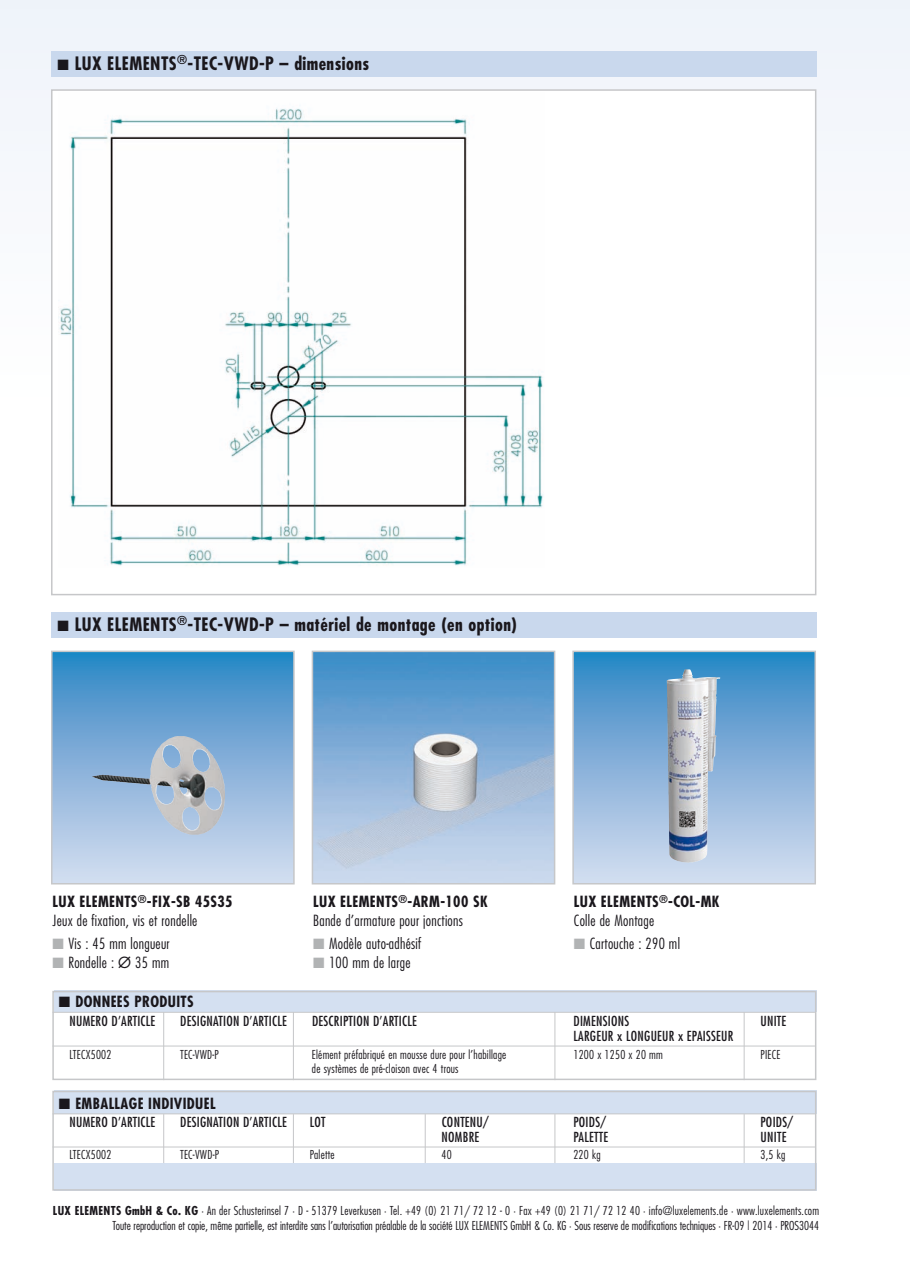
<style>
.page{position:relative;width:910px;height:1280px;background:#fff}
.page>*{position:absolute;margin:0;border:0;box-sizing:border-box;transform-origin:0 0}
.t1{font:700 condensed 18px "Futura";letter-spacing:.025em;color:#1a171c}
.t2{font:300 condensed 15px/19.5px "Futura";letter-spacing:.02em;color:#1a171c}
.t3{font:700 condensed 15px/19.5px "Futura";letter-spacing:.025em;color:#1a171c}
.t4{font:condensed 13.5px "Futura";letter-spacing:.02em;color:#1a171c}
.t5{font:300 condensed 12px/15.1px "Futura";color:#1a171c;text-align:right}
.t6{font:300 condensed 12px "Futura";letter-spacing:.02em;color:#1a171c}
.s1{font-weight:700}
.s2{color:#b1b3b4}
.s3{font-weight:400;font-stretch:normal}
.s4{font-weight:300}
</style>
<div class="page">
<div style="left:54px;top:991px;width:762px;height:21px;background:#d4e0f1"></div>
<div style="left:52px;top:991px;width:764px;height:89px;border:2px solid #c6c7c9"></div>
<hr style="left:53px;top:1012px;width:762px;height:1px;background:#c6c7c9">
<hr style="left:53px;top:1046px;width:762px;height:1px;background:#c6c7c9">
<hr style="left:293px;top:1012px;width:1px;height:68px;background:#c6c7c9">
<hr style="left:163px;top:1012px;width:1px;height:68px;background:#c6c7c9">
<hr style="left:555px;top:1012px;width:1px;height:68px;background:#c6c7c9">
<hr style="left:744px;top:1012px;width:1px;height:68px;background:#c6c7c9">
<div style="left:54px;top:1091px;width:762px;height:23px;background:#d4e0f1"></div>
<div style="left:54px;top:1163px;width:762px;height:28px;background:#d4e0f1"></div>
<div style="left:52px;top:1091px;width:764px;height:100px;border:2px solid #c6c7c9"></div>
<hr style="left:53px;top:1113px;width:762px;height:1px;background:#c6c7c9">
<hr style="left:53px;top:1146px;width:762px;height:1px;background:#c6c7c9">
<div style="left:0;top:0;width:910px;height:412px;background:#f2f5fb"></div>
<div style="left:53px;top:91px;width:762px;height:503px;background:#fff"></div>
<img style="left:59px;top:108px;width:484px;height:458px">
<hr style="left:293px;top:1114px;width:1px;height:49px;background:#c6c7c9">
<hr style="left:425px;top:1114px;width:1px;height:49px;background:#c6c7c9">
<hr style="left:555px;top:1114px;width:1px;height:49px;background:#c6c7c9">
<hr style="left:744px;top:1114px;width:1px;height:49px;background:#c6c7c9">
<hr style="left:163px;top:1114px;width:1px;height:49px;background:#c6c7c9">
<div style="left:51px;top:51px;width:765px;height:26px;background:#c9d8ed"></div>
<img style="left:315px;top:654px;width:237px;height:227px">
<div style="left:312px;top:651px;width:243px;height:233px;border:2px solid #c6c7c9"></div>
<svg style="left:575px;top:654px;width:238px;height:227px;background:#84b2da"></svg>
<img style="left:667px;top:669px;width:53px;height:194px">
<div style="left:572px;top:651px;width:244px;height:233px;border:2px solid #c6c7c9"></div>
<div style="left:51px;top:612px;width:765px;height:26px;background:#c9d8ed"></div>
<svg style="left:54px;top:654px;width:238px;height:227px;background:#7fafd9"></svg>
<img style="left:92px;top:736px;width:133px;height:99px">
<div style="left:51px;top:651px;width:244px;height:233px;border:2px solid #c6c7c9"></div>
<h1 class="t1" style="left:57px;top:55px;width:313px">■ LUX ELEMENTS<sup>®</sup>-TEC-VWD-P – dimensions</h1>
<h1 class="t1" style="left:57px;top:617px;width:461px">■ LUX ELEMENTS<sup>®</sup>-TEC-VWD-P – matériel de montage (en option)</h1>
<p class="t2" style="left:53px;top:892px;width:181px"><span class="s1">LUX ELEMENTS</span><sup>®</sup><span class="s1">-FIX-SB 45S35<br></span>Jeux de fixation, vis et rondelle</p>
<p class="t2" style="left:53px;top:934px;width:119px"><span class="s2">■</span> Vis : 45 mm longueur</p>
<p class="t2" style="left:53px;top:954px;width:118px"><span class="s2">■</span> Rondelle : <span class="s3">Ø</span> 35 mm</p>
<p class="t2" style="left:313px;top:892px;width:176px"><span class="s1">LUX ELEMENTS</span><sup>®</sup><span class="s1">-ARM-100 SK<br></span>Bande d’armature pour jonctions</p>
<p class="t2" style="left:313px;top:934px;width:110px"><span class="s2">■</span> Modèle auto-adhésif</p>
<p class="t2" style="left:313px;top:954px;width:99px"><span class="s2">■</span> 100 mm de large</p>
<p class="t3" style="left:574px;top:893px;width:147px">LUX ELEMENTS<sup>®</sup>-COL-MK<br><span class="s4">Colle de Montage</span></p>
<p class="t2" style="left:574px;top:934px;width:108px"><span class="s2">■</span> Cartouche : 290 ml</p>
<p class="t3" style="left:59px;top:993px;width:136px">■ DONNEES PRODUITS</p>
<p class="t4" style="left:70px;top:1014px;width:87px">NUMERO D’ARTICLE</p>
<p class="t4" style="left:180px;top:1014px;width:108px">DESIGNATION D’ARTICLE</p>
<p class="t4" style="left:312px;top:1014px;width:106px">DESCRIPTION D’ARTICLE</p>
<p class="t4" style="left:573px;top:1014px;width:57px">DIMENSIONS</p>
<p class="t4" style="left:760px;top:1014px;width:27px">UNITE</p>
<p class="t4" style="left:573px;top:1029px;width:161px">LARGEUR x LONGUEUR x EPAISSEUR</p>
<p class="t6" style="left:70px;top:1049px;width:44px">LTECX5002</p>
<p class="t6" style="left:180px;top:1049px;width:40px">TEC-VWD-P</p>
<p class="t6" style="left:312px;top:1049px;width:196px">Elément préfabriqué en mousse dure pour l’habillage</p>
<p class="t6" style="left:573px;top:1049px;width:91px">1200 x 1250 x 20 mm</p>
<p class="t6" style="left:760px;top:1049px;width:22px">PIECE</p>
<p class="t6" style="left:312px;top:1063px;width:148px">de systèmes de pré-cloison avec 4 trous</p>
<p class="t3" style="left:59px;top:1095px;width:158px">■ EMBALLAGE INDIVIDUEL</p>
<p class="t4" style="left:70px;top:1116px;width:87px">NUMERO D’ARTICLE</p>
<p class="t4" style="left:180px;top:1116px;width:108px">DESIGNATION D’ARTICLE</p>
<p class="t4" style="left:310px;top:1116px;width:17px">LOT</p>
<p class="t4" style="left:442px;top:1116px;width:48px">CONTENU/</p>
<p class="t4" style="left:573px;top:1116px;width:34px">POIDS/</p>
<p class="t4" style="left:760px;top:1116px;width:34px">POIDS/</p>
<p class="t4" style="left:442px;top:1131px;width:39px">NOMBRE</p>
<p class="t4" style="left:573px;top:1131px;width:36px">PALETTE</p>
<p class="t4" style="left:761px;top:1131px;width:27px">UNITE</p>
<p class="t6" style="left:70px;top:1149px;width:44px">LTECX5002</p>
<p class="t6" style="left:180px;top:1149px;width:41px">TEC-VWD-P</p>
<p class="t6" style="left:310px;top:1149px;width:27px">Palette</p>
<p class="t6" style="left:441px;top:1149px;width:12px">40</p>
<p class="t6" style="left:573px;top:1149px;width:29px">220 kg</p>
<p class="t6" style="left:760px;top:1149px;width:26px">3,5 kg</p>
<p class="t5" style="left:53px;top:1203px;width:768px"><span class="s1">LUX ELEMENTS GmbH &amp; Co. KG</span> · An der Schusterinsel 7 · D - 51379 Leverkusen · Tel. +49 (0) 21 71/ 72 12 - 0 · Fax +49 (0) 21 71/ 72 12 40 · info@luxelements.de · www.luxelements.com<br>Toute reproduction et copie, même partielle, est interdite sans l’autorisation préalable de la société LUX ELEMENTS GmbH &amp; Co. KG · Sous reserve de modifications techniques · FR-09 | 2014 · PROS3044</p>
</div>
